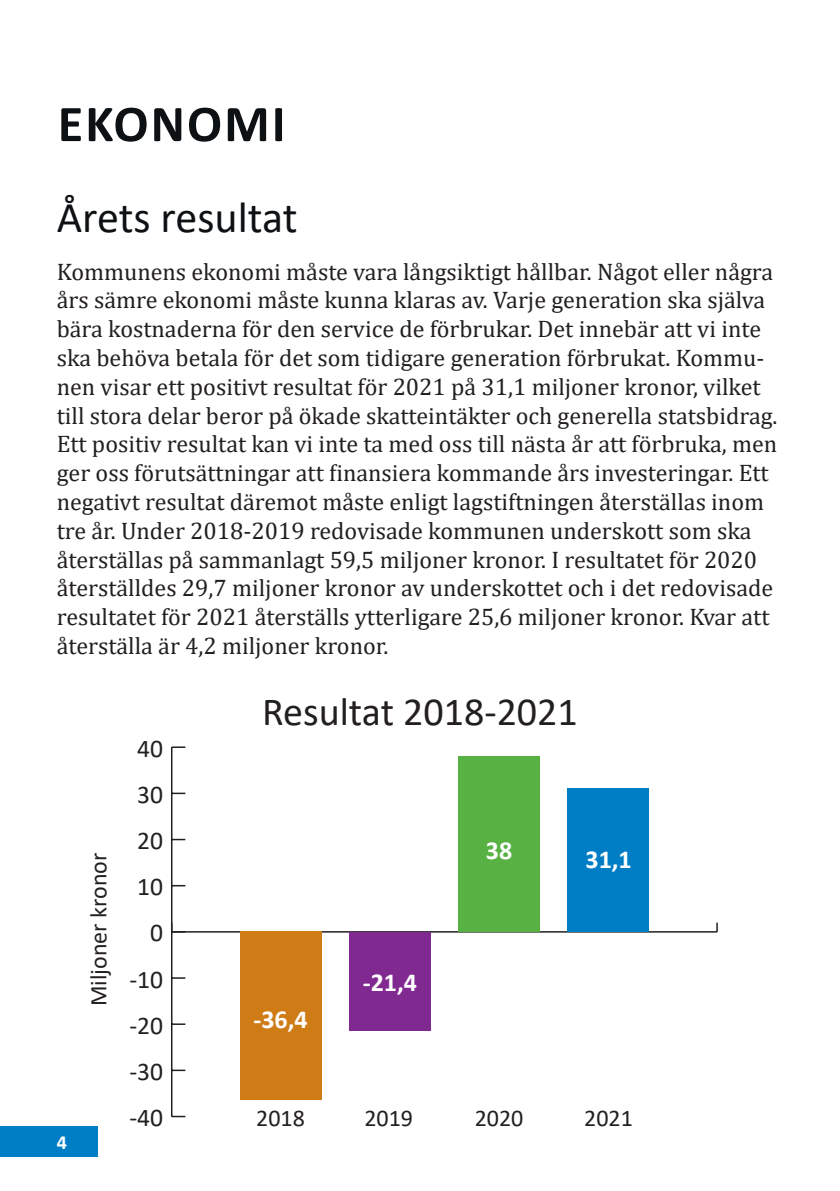
<style>
.page{position:relative;width:840px;height:1191px;background:#fff}
.page>*{position:absolute;margin:0;border:0;box-sizing:border-box;transform-origin:0 0}
.t1{font:700 52px "Calibri";letter-spacing:.04em;color:#0e1113}
.t2{font:44px "Calibri";color:#0e1113}
.t3{font:40px "Calibri";color:#231f20}
.t4{font:700 26px "Calibri";color:#fff}
.t5{font:25.6px "Calibri";color:#231f20}
.t6{font:24px/28.8px "Cambria";color:#231f20}
.t7{font:24px "Calibri";color:#231f20}
.t8{font:700 20px "Calibri";color:#fff}
</style>
<div class="page">
<hr style="left:172px;top:931px;width:544px;height:1px;background:#231f20">
<hr style="left:171px;top:747px;width:1px;height:369px;background:#231f20">
<svg style="left:172px;top:1115px;width:13px;height:2px"></svg>
<svg style="left:172px;top:1069px;width:13px;height:2px"></svg>
<svg style="left:172px;top:1023px;width:13px;height:2px"></svg>
<svg style="left:172px;top:977px;width:13px;height:1px"></svg>
<svg style="left:172px;top:885px;width:13px;height:1px"></svg>
<svg style="left:172px;top:838px;width:13px;height:2px"></svg>
<svg style="left:172px;top:792px;width:13px;height:2px"></svg>
<svg style="left:172px;top:746px;width:13px;height:2px"></svg>
<div style="left:566px;top:788px;width:82px;height:144px;background:#007ec5"></div>
<div style="left:458px;top:756px;width:81px;height:176px;background:#58b243"></div>
<div style="left:349px;top:932px;width:81px;height:98px;background:#802990"></div>
<div style="left:240px;top:932px;width:81px;height:168px;background:#cf7c17"></div>
<div style="left:0;top:1126px;width:98px;height:31px;background:#007ec5"></div>
<h1 class="t1" style="left:58px;top:87px;width:229px">EKONOMI</h1>
<h2 class="t2" style="left:57px;top:186px;width:242px">Årets resultat</h2>
<p class="t6" style="left:57px;top:257px;width:721px">Kommunens ekonomi måste vara långsiktigt hållbar. Något eller några års sämre ekonomi måste kunna klaras av. Varje generation ska själva bära kostnaderna för den service de förbrukar. Det innebär att vi inte ska behöva betala för det som tidigare generation förbrukat. Kommu&shy;nen visar ett positivt resultat för 2021 på 31,1 miljoner kronor, vilket till stora delar beror på ökade skatteintäkter och generella statsbidrag.<br>Ett positiv resultat kan vi inte ta med oss till nästa år att förbruka, men ger oss förutsättningar att finansiera kommande års investeringar. Ett negativt resultat däremot måste enligt lagstiftningen återställas inom tre år. Under 2018-2019 redovisade kommunen underskott som ska återställas på sammanlagt 59,5 miljoner kronor. I resultatet för 2020 återställdes 29,7 miljoner kronor av underskottet och i det redovisade resultatet för 2021 återställs ytterligare 25,6 miljoner kronor. Kvar att återställa är 4,2 miljoner kronor.</p>
<p class="t8" style="left:57px;top:1128px;width:12px">4</p>
<p class="t7" style="left:82px;top:1006px;width:155px;rotate:-90deg">Miljoner kronor</p>
<p class="t5" style="left:137px;top:730px;width:27px">40</p>
<p class="t5" style="left:137px;top:776px;width:27px">30</p>
<p class="t5" style="left:137px;top:823px;width:27px">20</p>
<p class="t5" style="left:137px;top:869px;width:27px">10</p>
<p class="t5" style="left:150px;top:915px;width:14px">0</p>
<p class="t5" style="left:129px;top:961px;width:35px">-10</p>
<p class="t5" style="left:129px;top:1007px;width:35px">-20</p>
<p class="t5" style="left:129px;top:1053px;width:35px">-30</p>
<p class="t5" style="left:129px;top:1099px;width:35px">-40</p>
<h3 class="t3" style="left:262px;top:683px;width:317px">Resultat 2018-2021</h3>
<p class="t4" style="left:253px;top:1001px;width:56px">-36,4</p>
<p class="t4" style="left:362px;top:964px;width:56px">-21,4</p>
<p class="t4" style="left:485px;top:832px;width:28px">38</p>
<p class="t4" style="left:585px;top:840px;width:48px">31,1</p>
<p class="t7" style="left:256px;top:1101px;width:50px">2018</p>
<p class="t7" style="left:364px;top:1101px;width:50px">2019</p>
<p class="t7" style="left:474px;top:1101px;width:50px">2020</p>
<p class="t7" style="left:584px;top:1101px;width:50px">2021</p>
</div>
